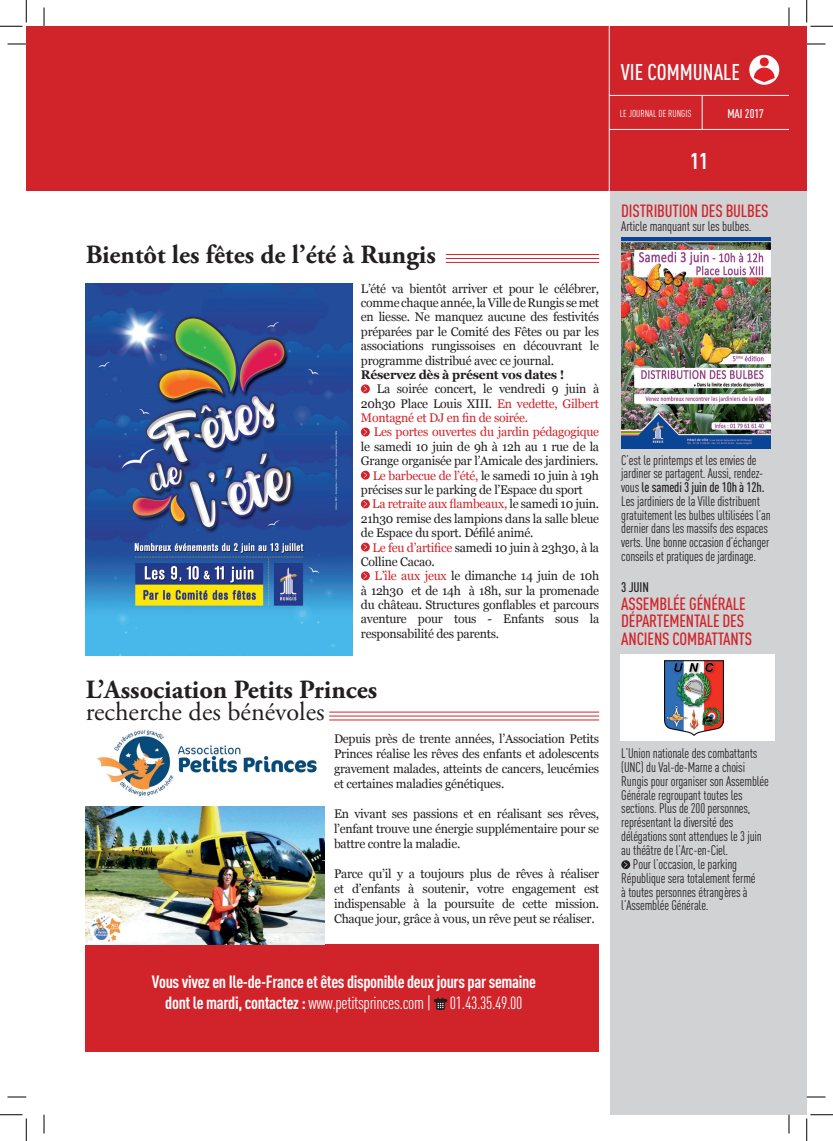
<style>
.page{position:relative;width:833px;height:1141px;background:#fff}
.page>*{position:absolute;margin:0;border:0;box-sizing:border-box;transform-origin:0 0}
.t1{font:700 26.25px "Adobe Garamond Pro";color:#231f20}
.t2{font:26.25px "Adobe Garamond Pro";color:#231f20}
.t3{font:500 22.5px "DIN Cond";color:#fff}
.t4{font:700 22.5px "DIN Cond";color:#fff}
.t5{font:700 17.5px/21px "DIN Cond";letter-spacing:-.02em;color:#fff;text-align:center}
.t6{font:500 17.5px/17.5px "DIN Cond";letter-spacing:-.01em;color:#d1232a}
.t7{font:13.75px/13.8px "DIN Cond";letter-spacing:-.01em;color:#231f20}
.t8{font:500 13.75px "DIN Cond";color:#231f20}
.t9{font:12.5px/15px "Georgia";letter-spacing:-.02em;color:#231f20;text-align:justify}
.t10{font:12.5px "Georgia";letter-spacing:-.02em;color:#d1232a}
.t11{font:700 12.5px "Georgia";letter-spacing:-.02em;color:#231f20}
.t12{font:500 12.5px "DIN Cond";color:#fff}
.t13{font:10px "DIN Cond";color:#fff}
.s1{color:#d1232a}
.s2{color:#231f20}
.s3{font-weight:400}
.s4{font-weight:500}
</style>
<div class="page">
<div style="left:609px;top:26px;width:197px;height:165px;background:#d1232a"></div>
<hr style="left:609px;top:95px;width:179px;height:1px;background:#fff">
<hr style="left:609px;top:129px;width:179px;height:1px;background:#fff">
<hr style="left:701px;top:95px;width:1px;height:35px;background:#fff">
<svg style="left:748px;top:55px;width:30px;height:30px"></svg>
<svg style="left:753px;top:68px;width:21px;height:14px"></svg>
<div style="left:759px;top:57px;width:9px;height:9px;background:#de1f26;border-radius:50%"></div>
<div style="left:45px;top:26px;width:564px;height:165px;background:#d1232a"></div>
<div style="left:26px;top:26px;width:18px;height:165px;background:#d1232a"></div>
<div style="left:85px;top:944px;width:513px;height:107px;background:#d1232a"></div>
<hr style="left:608px;top:26px;width:1px;height:165px;background:#fff">
<div style="left:361px;top:384px;width:8px;height:9px;background:#d1232a;border-radius:50%"></div>
<svg style="left:363px;top:386px;width:4px;height:6px"></svg>
<svg style="left:361px;top:427px;width:8px;height:9px"></svg>
<svg style="left:363px;top:429px;width:4px;height:6px"></svg>
<svg style="left:361px;top:470px;width:8px;height:9px"></svg>
<svg style="left:363px;top:472px;width:4px;height:6px"></svg>
<div style="left:361px;top:499px;width:8px;height:9px;background:#d1232a;border-radius:50%"></div>
<svg style="left:363px;top:501px;width:4px;height:6px"></svg>
<svg style="left:361px;top:542px;width:8px;height:9px"></svg>
<svg style="left:363px;top:544px;width:4px;height:6px"></svg>
<div style="left:361px;top:571px;width:8px;height:9px;background:#d1232a;border-radius:50%"></div>
<svg style="left:363px;top:573px;width:4px;height:6px"></svg>
<hr style="left:445px;top:262px;width:153px;height:1px;background:#d1232a">
<hr style="left:445px;top:258px;width:153px;height:1px;background:#d1232a">
<hr style="left:445px;top:254px;width:153px;height:1px;background:#d1232a">
<hr style="left:329px;top:719px;width:269px;height:1px;background:#d1232a">
<hr style="left:329px;top:715px;width:269px;height:1px;background:#d1232a">
<hr style="left:329px;top:711px;width:269px;height:1px;background:#d1232a">
<img style="left:85px;top:283px;width:267px;height:372px">
<div style="left:609px;top:191px;width:197px;height:922px;background:#d1d2d4"></div>
<svg style="left:621px;top:860px;width:8px;height:9px"></svg>
<svg style="left:623px;top:861px;width:4px;height:6px"></svg>
<svg style="left:433px;top:997px;width:14px;height:12px"></svg>
<img style="left:97px;top:730px;width:220px;height:67px">
<div style="left:620px;top:653px;width:154px;height:87px;background:#fff"></div>
<img style="left:664px;top:660px;width:59px;height:76px">
<img style="left:85px;top:806px;width:239px;height:138px">
<img style="left:621px;top:237px;width:149px;height:211px">
<svg style="left:8px;top:43px;width:18px;height:2px"></svg>
<svg style="left:806px;top:43px;width:19px;height:2px"></svg>
<svg style="left:8px;top:1096px;width:18px;height:1px"></svg>
<svg style="left:806px;top:1096px;width:19px;height:1px"></svg>
<svg style="left:43px;top:8px;width:2px;height:18px"></svg>
<svg style="left:43px;top:1114px;width:2px;height:19px"></svg>
<svg style="left:788px;top:8px;width:1px;height:18px"></svg>
<svg style="left:787px;top:1114px;width:2px;height:19px"></svg>
<svg style="left:0;top:0;width:27px;height:27px"></svg>
<svg style="left:0;top:1114px;width:27px;height:26px"></svg>
<svg style="left:806px;top:0;width:26px;height:27px"></svg>
<svg style="left:806px;top:1114px;width:26px;height:26px"></svg>
<h1 class="t1" style="left:86px;top:239px;width:351px">Bientôt les fêtes de l’été à Rungis</h1>
<p class="t9" style="left:361px;top:280px;width:239px;line-height:14.4px">L’été va bientôt arriver et pour le célébrer, comme chaque année, la Ville de Rungis se met en liesse. Ne manquez aucune des festivités préparées par le Comité des Fêtes ou par les associations rungissoises en découvrant le programme distribué avec ce journal.</p>
<p class="t11" style="left:361px;top:365px;width:205px">Réservez dès à présent vos dates !</p>
<p class="t9" style="left:360px;top:381px;width:239px;line-height:14.4px;text-indent:16px">La soirée concert, le vendredi 9 juin à 20h30 Place Louis XIII. <span class="s1">En vedette, Gilbert Montagné et DJ en fin de soirée.</span></p>
<p class="t10" style="left:373px;top:423px;width:227px">Les portes ouvertes du jardin pédagogique</p>
<p class="t9" style="left:360px;top:438px;width:239px">le samedi 10 juin de 9h à 12h au 1 rue de la</p>
<p class="t9" style="left:360px;top:453px;width:239px">Grange organisée par l’Amicale des jardiniers.</p>
<p class="t10" style="left:372px;top:466px;width:228px">Le barbecue de l’été, <span class="s2">le samedi 10 juin à 19h</span></p>
<p class="t9" style="left:361px;top:481px;width:223px">précises sur le parking de l’Espace du sport</p>
<p class="t10" style="left:372px;top:495px;width:228px">La retraite aux flambeaux, <span class="s2">le samedi 10 juin.</span></p>
<p class="t9" style="left:361px;top:510px;width:239px">21h30 remise des lampions dans la salle bleue</p>
<p class="t9" style="left:361px;top:525px;width:174px">de Espace du sport. Défilé animé.</p>
<p class="t9" style="left:372px;top:539px;width:228px"><span class="s1">Le feu d’artifice</span> samedi 10 juin à 23h30, à la</p>
<p class="t9" style="left:361px;top:553px;width:75px">Colline Cacao.</p>
<p class="t9" style="left:374px;top:568px;width:226px"><span class="s1">L’île aux jeux</span> le dimanche 14 juin de 10h</p>
<p class="t9" style="left:361px;top:582px;width:239px">à 12h30 et de 14h à 18h, sur la promenade</p>
<p class="t9" style="left:361px;top:596px;width:239px">du château. Structures gonflables et parcours</p>
<p class="t9" style="left:361px;top:611px;width:239px">aventure pour tous - Enfants sous la</p>
<p class="t9" style="left:361px;top:625px;width:140px">responsabilité des parents.</p>
<h1 class="t1" style="left:86px;top:674px;width:293px">L’Association Petits Princes</h1>
<h1 class="t2" style="left:86px;top:696px;width:240px">recherche des bénévoles</h1>
<p class="t9" style="left:334px;top:730px;width:266px">Depuis près de trente années, l’Association Petits Princes réalise les rêves des enfants et adolescents gravement malades, atteints de cancers, leucémies et certaines maladies génétiques.</p>
<p class="t9" style="left:334px;top:805px;width:266px">En vivant ses passions et en réalisant ses rêves, l’enfant trouve une énergie supplémentaire pour se battre contre la maladie.</p>
<p class="t9" style="left:334px;top:865px;width:266px">Parce qu’il y a toujours plus de rêves à réaliser et d’enfants à soutenir, votre engagement est indispensable à la poursuite de cette mission.<br>Chaque jour, grâce à vous, un rêve peut se réaliser.</p>
<h3 class="t5" style="left:152px;top:970px;width:385px">Vous vivez en Ile-de-France et êtes disponible deux jours par semaine dont le mardi, contactez : <span class="s3">www.petitsprinces.com | 01.43.35.49.00</span></h3>
<h2 class="t3" style="left:620px;top:59px;width:120px">VIE COMMUNALE</h2>
<p class="t12" style="left:727px;top:106px;width:38px">MAI 2017</p>
<h2 class="t4" style="left:689px;top:147px;width:20px">11</h2>
<p class="t13" style="left:619px;top:108px;width:73px">LE JOURNAL DE RUNGIS</p>
<h3 class="t6" style="left:621px;top:201px;width:149px">DISTRIBUTION DES BULBES</h3>
<p class="t7" style="left:621px;top:219px;width:132px">Article manquant sur les bulbes.</p>
<p class="t7" style="left:621px;top:452px;width:151px">C’est le printemps et les envies de jardiner se partagent. Aussi, rendez&shy;vous <span class="s4">le samedi 3 juin de 10h à 12h.<br></span>Les jardiniers de la Ville distribuent gratuitement les bulbes ultilisées l’an dernier dans les massifs des espaces verts. Une bonne occasion d’échanger conseils et pratiques de jardinage.</p>
<p class="t8" style="left:621px;top:579px;width:29px">3 JUIN</p>
<h3 class="t6" style="left:621px;top:594px;width:132px">ASSEMBLÉE GÉNÉRALE<br>DÉPARTEMENTALE DES<br>ANCIENS COMBATTANTS</h3>
<p class="t7" style="left:621px;top:746px;width:138px">L’Union nationale des combattants</p>
<p class="t7" style="left:621px;top:760px;width:125px">(UNC) du Val-de-Marne a choisi</p>
<p class="t7" style="left:621px;top:774px;width:149px">Rungis pour organiser son Assemblée</p>
<p class="t7" style="left:621px;top:787px;width:123px">Générale regroupant toutes les</p>
<p class="t7" style="left:621px;top:801px;width:130px">sections. Plus de 200 personnes,</p>
<p class="t7" style="left:621px;top:815px;width:113px">représentant la diversité des</p>
<p class="t7" style="left:621px;top:829px;width:142px">délégations sont attendues le 3 juin</p>
<p class="t7" style="left:621px;top:842px;width:108px">au théâtre de l’Arc-en-Ciel.</p>
<p class="t7" style="left:632px;top:857px;width:106px">Pour l’occasion, le parking</p>
<p class="t7" style="left:621px;top:871px;width:136px">République sera totalement fermé</p>
<p class="t7" style="left:621px;top:884px;width:128px">à toutes personnes étrangères à</p>
<p class="t7" style="left:621px;top:898px;width:89px">l’Assemblée Générale.</p>
</div>
